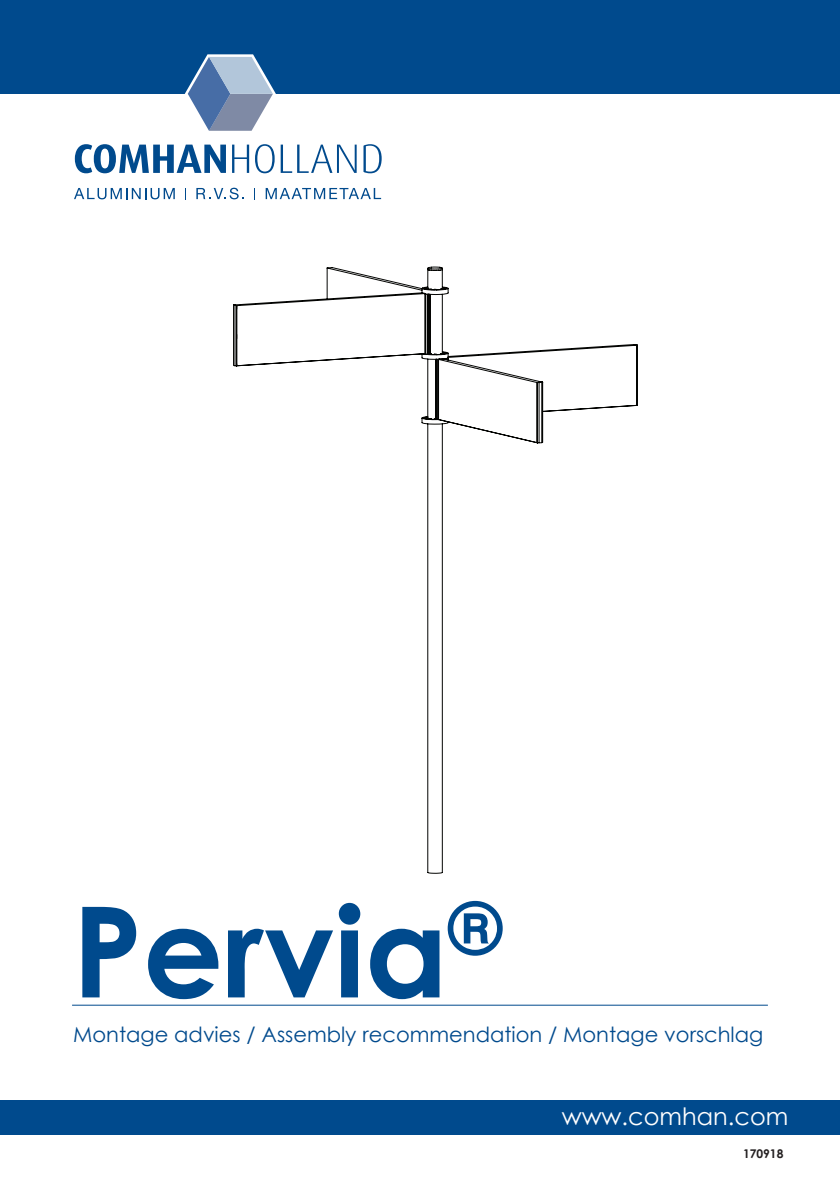
<style>
.page{position:relative;width:840px;height:1191px;background:#fff}
.page>*{position:absolute;margin:0;border:0;box-sizing:border-box;transform-origin:0 0}
.t1{font:700 126px "Century Gothic";color:#004a8d}
.t2{font:24px "Century Gothic";color:#fff}
.t3{font:21px "Century Gothic";color:#004a8d}
.t4{font:700 12px "Century Gothic";color:#231f20}
</style>
<div class="page">
<div style="left:0;top:0;width:839px;height:94px;background:#004a8d"></div>
<svg style="left:75px;top:144px;width:151px;height:29px"></svg>
<svg style="left:232px;top:145px;width:17px;height:28px"></svg>
<svg style="left:255px;top:144px;width:19px;height:29px"></svg>
<svg style="left:280px;top:145px;width:76px;height:28px"></svg>
<svg style="left:363px;top:144px;width:18px;height:29px"></svg>
<svg style="left:74px;top:188px;width:101px;height:11px"></svg>
<svg style="left:196px;top:188px;width:48px;height:11px"></svg>
<svg style="left:265px;top:188px;width:116px;height:11px"></svg>
<svg style="left:185px;top:54px;width:91px;height:77px"></svg>
<div style="left:1px;top:1099px;width:838px;height:35px;background:#004a8d"></div>
<hr style="left:72px;top:1004px;width:695px;height:1px;background:#004a8d">
<svg style="left:233px;top:266px;width:405px;height:608px"></svg>
<p class="t1" style="left:72px;top:856px;width:431px">Pervia<sup>®</sup></p>
<p class="t3" style="left:73px;top:1020px;width:691px">Montage advies / Assembly recommendation / Montage vorschlag</p>
<p class="t2" style="left:561px;top:1099px;width:228px">www.comhan.com</p>
<p class="t4" style="left:742px;top:1144px;width:42px">170918</p>
</div>
